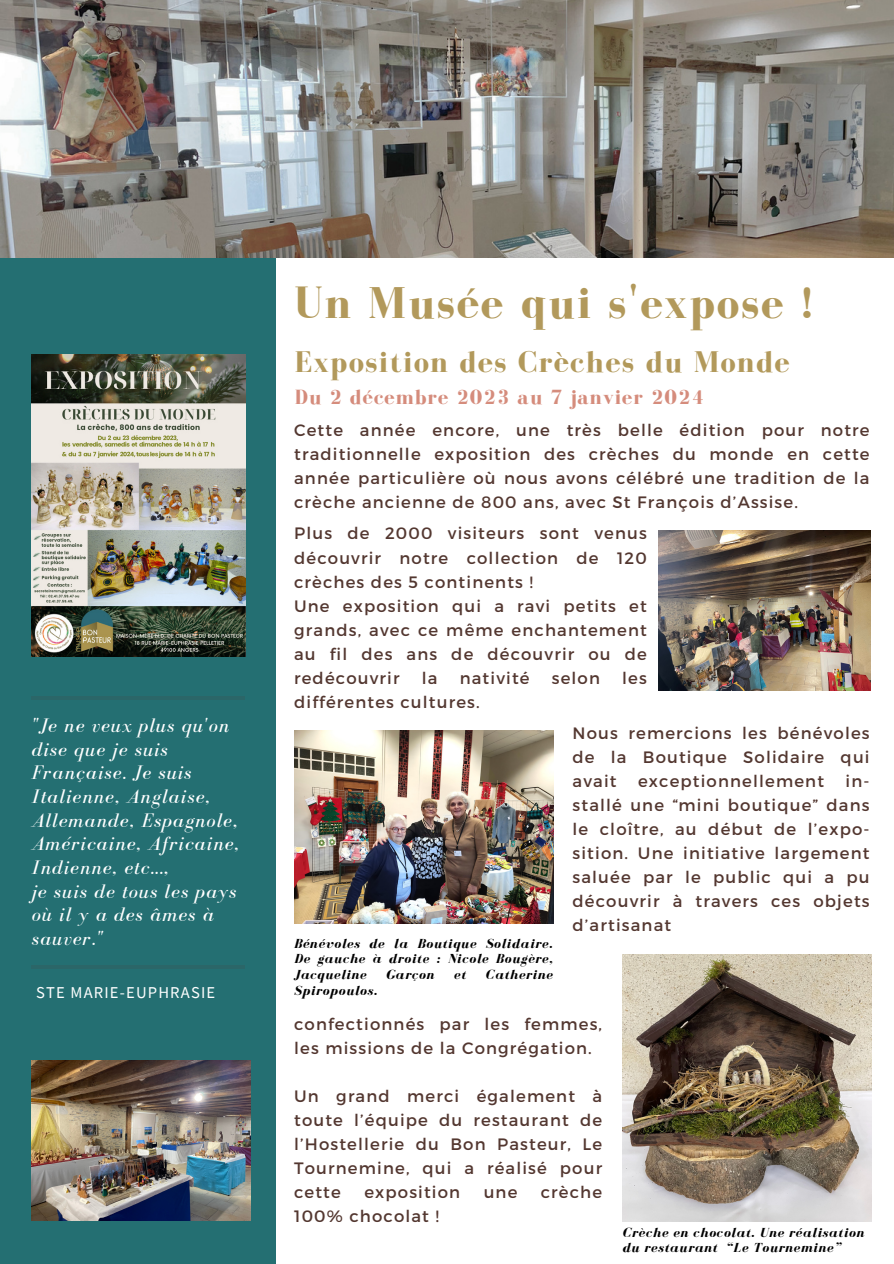
<style>
.page{position:relative;width:894px;height:1264px;background:#fff}
.page>*{position:absolute;margin:0;border:0;box-sizing:border-box;transform-origin:0 0}
.t1{font:700 45.75px "Bodoni FLF";letter-spacing:.05em;color:#b2995b}
.t2{font:700 30.75px "Bodoni FLF";letter-spacing:.05em;color:#b2995b}
.t3{font:700 21.15px "Bodoni FLF";letter-spacing:.05em;color:#d58c7c}
.t4{font:italic 20.25px/23.7px "Bodoni FLF";letter-spacing:.05em;color:#fff}
.t5{font:16.5px/24px "Montserrat";letter-spacing:.07em;color:#533730;text-align:justify}
.t6{font:16.5px "Source Sans Pro";letter-spacing:.07em;color:#fff}
.t7{font:italic 700 13.5px/15.8px "Bodoni FLF";letter-spacing:.05em;color:#000;text-align:justify}
</style>
<div class="page">
<div style="left:0;top:253px;width:275px;height:1010px;background:#246f72"></div>
<img style="left:0;top:0;width:893px;height:257px">
<hr style="left:32px;top:696px;width:213px;height:3px;background:#533730">
<hr style="left:32px;top:965px;width:213px;height:3px;background:#533730">
<img style="left:32px;top:354px;width:213px;height:302px">
<img style="left:295px;top:730px;width:258px;height:193px">
<img style="left:622px;top:954px;width:249px;height:266px">
<img style="left:658px;top:530px;width:212px;height:160px">
<img style="left:32px;top:1060px;width:218px;height:160px">
<p class="t4" style="left:32px;top:713px;width:209px">"Je ne veux plus qu'on dise que je suis<br>Française. Je suis<br>Italienne, Anglaise,<br>Allemande, Espagnole,<br>Américaine, Africaine,<br>Indienne, etc...,<br>je suis de tous les pays où il y a des âmes à sauver."</p>
<p class="t6" style="left:36px;top:981px;width:180px">STE MARIE-EUPHRASIE</p>
<h1 class="t1" style="left:294px;top:278px;width:520px">Un Musée qui s'expose !</h1>
<h3 class="t2" style="left:295px;top:345px;width:496px">Exposition des Crèches du Monde</h3>
<h5 class="t3" style="left:295px;top:385px;width:410px">Du 2 décembre 2023 au 7 janvier 2024</h5>
<h2 class="t5" style="left:294px;top:417px;width:577px">Cette année encore, une très belle édition pour notre traditionnelle exposition des crèches du monde en cette année particulière où nous avons célébré une tradition de la crèche ancienne de 800 ans, avec St François d’Assise.</h2>
<h5 class="t5" style="left:294px;top:521px;width:354px;text-align:left">Plus de 2000 visiteurs sont venus découvrir notre collection de 120 crèches des 5 continents !<br>Une exposition qui a ravi petits et grands, avec ce même enchantement au fil des ans de découvrir ou de redécouvrir</h5>
<h5 class="t5" style="left:421px;top:665px;width:17px">la</h5>
<h5 class="t5" style="left:459px;top:665px;width:71px">nativité</h5>
<h5 class="t5" style="left:551px;top:665px;width:50px">selon</h5>
<h5 class="t5" style="left:622px;top:665px;width:26px">les</h5>
<h5 class="t5" style="left:294px;top:689px;width:187px">différentes cultures.</h5>
<p class="t7" style="left:294px;top:935px;width:260px">Bénévoles de la Boutique Solidaire.<br>De gauche à droite : Nicole Bougère, Jacqueline</p>
<p class="t7" style="left:386px;top:966px;width:50px">Garçon</p>
<p class="t7" style="left:454px;top:966px;width:13px">et</p>
<p class="t7" style="left:485px;top:966px;width:69px">Catherine</p>
<p class="t7" style="left:294px;top:982px;width:85px">Spiropoulos.</p>
<p class="t5" style="left:572px;top:720px;width:298px">Nous remercions les bénévoles de la Boutique Solidaire qui avait</p>
<p class="t5" style="left:572px;top:768px;width:298px;text-indent:273px">in&shy;stallé une “mini boutique” dans le cloître, au début de l’expo&shy;sition. Une initiative largement saluée par le public qui a pu découvrir à travers ces objets d’artisanat</p>
<p class="t5" style="left:638px;top:768px;width:187px">exceptionnellement</p>
<p class="t5" style="left:294px;top:1011px;width:309px">confectionnés par les femmes, les missions de la Congrégation.</p>
<p class="t5" style="left:294px;top:1083px;width:309px">Un grand merci également à toute l’équipe du restaurant de l’Hostellerie du Bon Pasteur, Le Tournemine, qui a réalisé pour cette</p>
<p class="t5" style="left:364px;top:1179px;width:97px">exposition</p>
<p class="t5" style="left:483px;top:1179px;width:35px">une</p>
<p class="t5" style="left:540px;top:1179px;width:63px">crèche</p>
<p class="t5" style="left:294px;top:1203px;width:146px">100% chocolat !</p>
<h5 class="t7" style="left:622px;top:1224px;width:243px">Crèche en chocolat. Une réalisation du restaurant “Le Tournemine”</h5>
</div>
